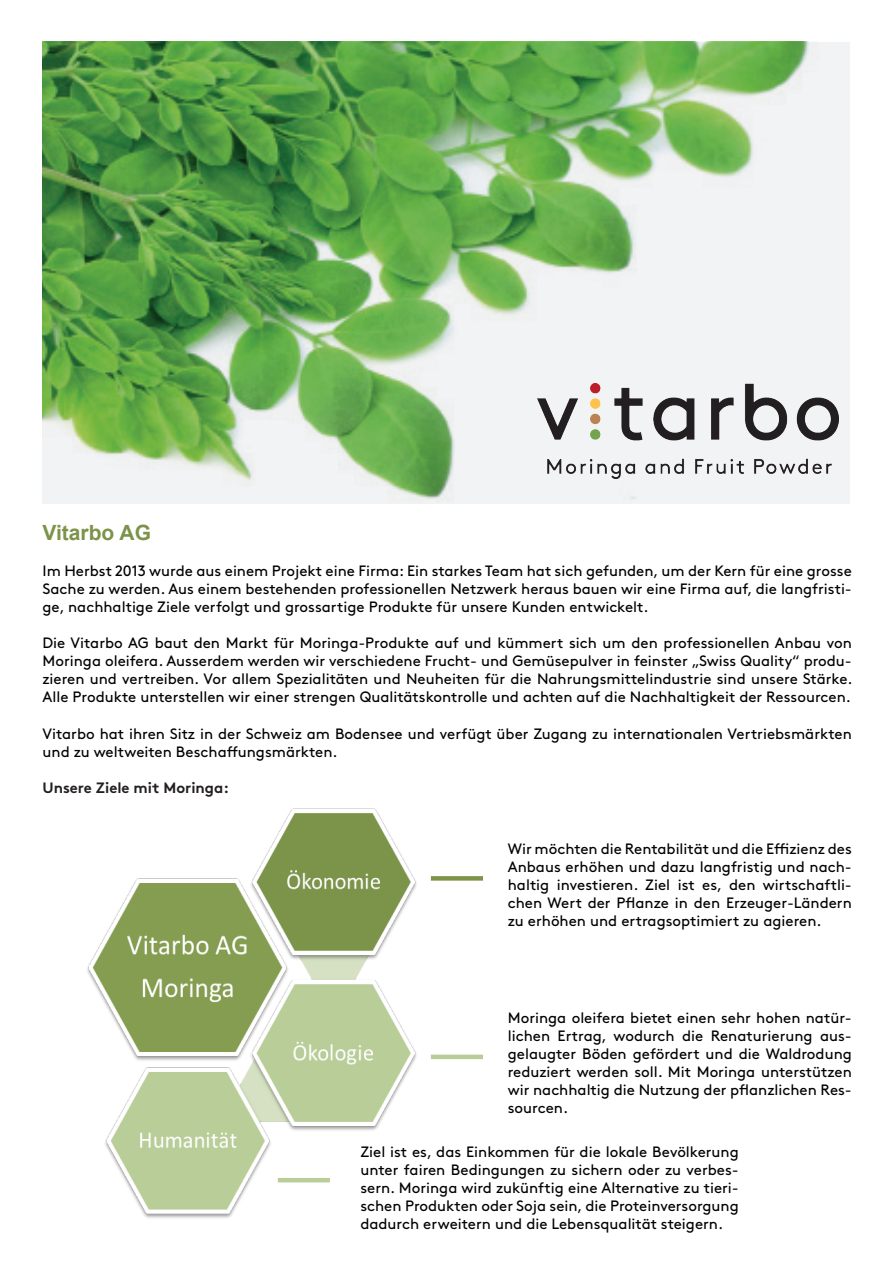
<style>
.page{position:relative;width:893px;height:1263px;background:#fff}
.page>*{position:absolute;margin:0;border:0;box-sizing:border-box;transform-origin:0 0}
.t1{font:700 21px "Arial";color:#7c934a}
.t2{font:15px/18px "Brown Std";color:#000;text-align:justify}
.t3{font:700 15px "Brown Std";color:#231f20}
</style>
<div class="page">
<img style="left:87px;top:808px;width:396px;height:410px">
<div style="left:431px;top:876px;width:52px;height:5px;background:#7c934a"></div>
<div style="left:431px;top:1054px;width:52px;height:5px;background:#b8cd97"></div>
<hr style="left:278px;top:1178px;width:52px;height:4px;background:#b8cd97">
<img style="left:43px;top:42px;width:803px;height:461px">
<p class="t1" style="left:43px;top:519px;width:110px">Vitarbo AG</p>
<p class="t2" style="left:43px;top:562px;width:811px">Im Herbst 2013 wurde aus einem Projekt eine Firma: Ein starkes Team hat sich gefunden, um der Kern für eine grosse Sache zu werden. Aus einem bestehenden professionellen Netzwerk heraus bauen wir eine Firma auf, die langfristi&shy;ge, nachhaltige Ziele verfolgt und grossartige Produkte für unsere Kunden entwickelt.</p>
<p class="t2" style="left:43px;top:634px;width:812px">Die Vitarbo AG baut den Markt für Moringa-Produkte auf und kümmert sich um den professionellen Anbau von Moringa oleifera. Ausserdem werden wir verschiedene Frucht- und Gemüsepulver in feinster „Swiss Quality“ produ&shy;zieren und vertreiben. Vor allem Spezialitäten und Neuheiten für die Nahrungsmittelindustrie sind unsere Stärke.<br>Alle Produkte unterstellen wir einer strengen Qualitätskontrolle und achten auf die Nachhaltigkeit der Ressourcen.</p>
<p class="t2" style="left:43px;top:724px;width:811px">Vitarbo hat ihren Sitz in der Schweiz am Bodensee und verfügt über Zugang zu internationalen Vertriebsmärkten und zu weltweiten Beschaffungsmärkten.</p>
<p class="t3" style="left:43px;top:778px;width:188px">Unsere Ziele mit Moringa:</p>
<p class="t2" style="left:508px;top:840px;width:346px">Wir möchten die Rentabilität und die Effizienz des Anbaus erhöhen und dazu langfristig und nach&shy;haltig investieren. Ziel ist es, den wirtschaftli&shy;chen Wert der Pflanze in den Erzeuger-Ländern zu erhöhen und ertragsoptimiert zu agieren.</p>
<p class="t2" style="left:508px;top:1008px;width:346px">Moringa oleifera bietet einen sehr hohen natür&shy;lichen Ertrag, wodurch die Renaturierung aus&shy;gelaugter Böden gefördert und die Waldrodung reduziert werden soll. Mit Moringa unterstützen wir nachhaltig die Nutzung der pflanzlichen Res&shy;sourcen.</p>
<p class="t2" style="left:360px;top:1143px;width:380px">Ziel ist es, das Einkommen für die lokale Bevölkerung unter fairen Bedingungen zu sichern oder zu verbes&shy;sern. Moringa wird zukünftig eine Alternative zu tieri&shy;schen Produkten oder Soja sein, die Proteinversorgung dadurch erweitern und die Lebensqualität steigern.</p>
</div>
